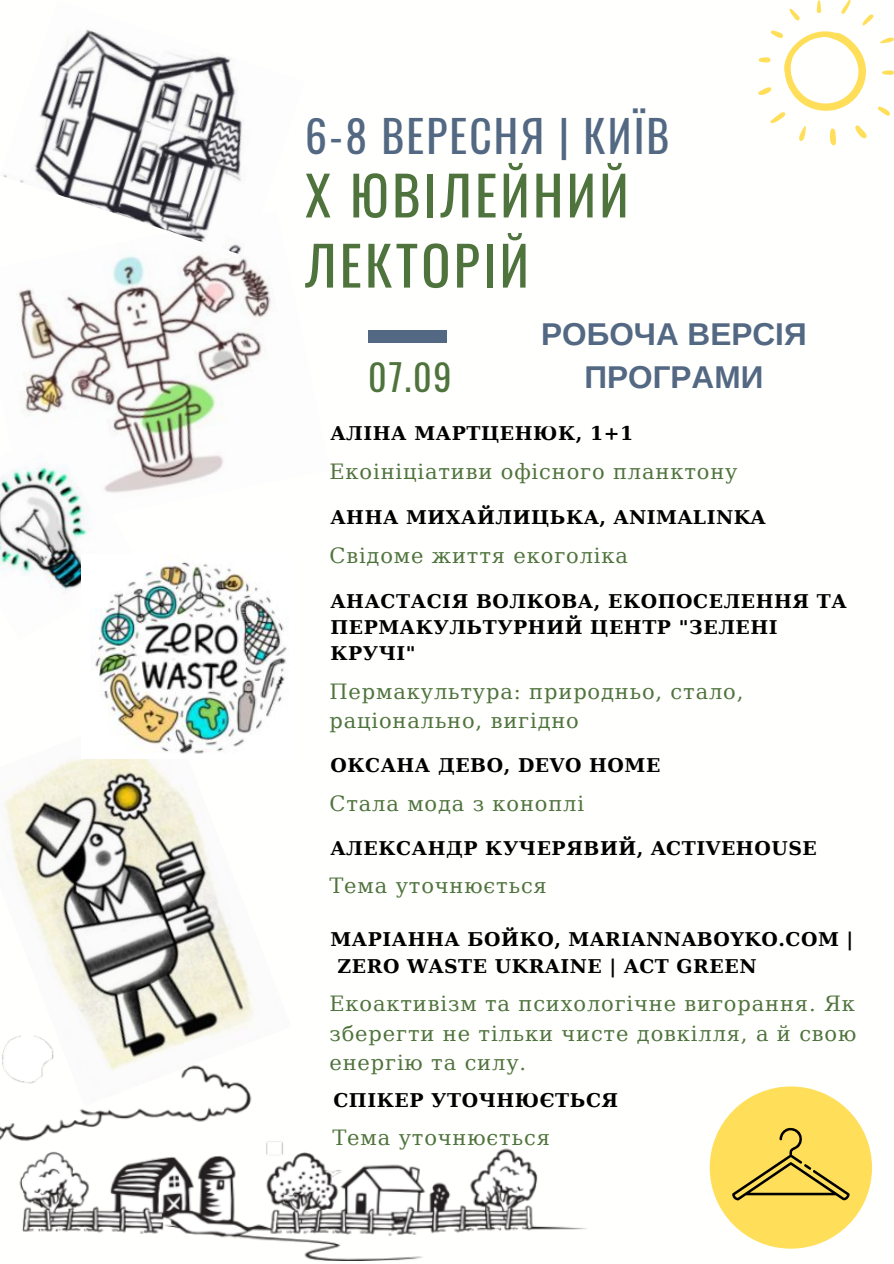
<style>
.page{position:relative;width:894px;height:1264px;background:#fff}
.page>*{position:absolute;margin:0;border:0;box-sizing:border-box;transform-origin:0 0}
.t1{font:54px/70.1px "Oswald";letter-spacing:.06em;color:#4f733d}
.t2{font:43.5px "Oswald";letter-spacing:.05em;color:#536882}
.t3{font:36px "Oswald";color:#4f733d}
.t4{font:700 31.5px/43.8px "Arimo";color:#536882;text-align:center}
.t5{font:21px/29.7px "DejaVu Serif";letter-spacing:.04em;color:#4f733d}
.t6{font:700 18.9px/26.1px "DejaVu Serif";letter-spacing:.03em;color:#000}
</style>
<div class="page">
<img style="left:4px;top:758px;width:250px;height:277px">
<img style="left:16px;top:257px;width:255px;height:233px">
<img style="left:3px;top:29px;width:240px;height:228px">
<div style="left:368px;top:330px;width:79px;height:13px;background:#536882"></div>
<svg style="left:758px;top:0;width:135px;height:145px"></svg>
<img style="left:0;top:423px;width:143px;height:170px">
<img style="left:82px;top:554px;width:205px;height:200px">
<img style="left:0;top:1035px;width:587px;height:224px">
<div style="left:709px;top:1086px;width:162px;height:162px;background:#ffde59;border-radius:50%"></div>
<svg style="left:732px;top:1127px;width:117px;height:74px"></svg>
<h2 class="t2" style="left:305px;top:102px;width:366px">6-8 ВЕРЕСНЯ | КИЇВ</h2>
<h1 class="t1" style="left:305px;top:158px;width:325px">Х ЮВІЛЕЙНИЙ<br>ЛЕКТОРІЙ</h1>
<h3 class="t3" style="left:368px;top:349px;width:85px">07.09</h3>
<h3 class="t4" style="left:541px;top:312px;width:267px">РОБОЧА ВЕРСІЯ<br>ПРОГРАМИ</h3>
<p class="t6" style="left:330px;top:420px;width:304px">АЛІНА МАРТЦЕНЮК, 1+1</p>
<p class="t5" style="left:329px;top:456px;width:409px">Екоініціативи офісного планктону</p>
<p class="t6" style="left:330px;top:504px;width:436px">АННА МИХАЙЛИЦЬКА, ANIMALINKA</p>
<p class="t5" style="left:329px;top:540px;width:300px">Свідоме життя екоголіка</p>
<p class="t6" style="left:330px;top:588px;width:518px">АНАСТАСІЯ ВОЛКОВА, ЕКОПОСЕЛЕННЯ ТА<br>ПЕРМАКУЛЬТУРНИЙ ЦЕНТР "ЗЕЛЕНІ<br>КРУЧІ"</p>
<p class="t5" style="left:329px;top:676px;width:415px">Пермакультура: природньо, стало, раціонально, вигідно</p>
<p class="t6" style="left:330px;top:752px;width:331px">ОКСАНА ДЕВО, DEVO HOME</p>
<p class="t5" style="left:329px;top:788px;width:256px">Стала мода з коноплі</p>
<p class="t6" style="left:330px;top:835px;width:488px">АЛЕКСАНДР КУЧЕРЯВИЙ, ACTIVEHOUSE</p>
<p class="t5" style="left:329px;top:870px;width:219px">Тема уточнюється</p>
<p class="t6" style="left:337px;top:926px;width:517px;text-indent:-7px">МАРІАННА БОЙКО, MARIANNABOYKO.COM |<br>ZERO WASTE UKRAINE | ACT GREEN</p>
<p class="t5" style="left:329px;top:988px;width:528px;text-align:justify">Екоактивізм та психологічне вигорання. Як зберегти не тільки чисте довкілля, а й свою енергію та силу.</p>
<p class="t6" style="left:333px;top:1087px;width:286px">СПІКЕР УТОЧНЮЄТЬСЯ</p>
<p class="t5" style="left:332px;top:1122px;width:219px">Тема уточнюється</p>
</div>
